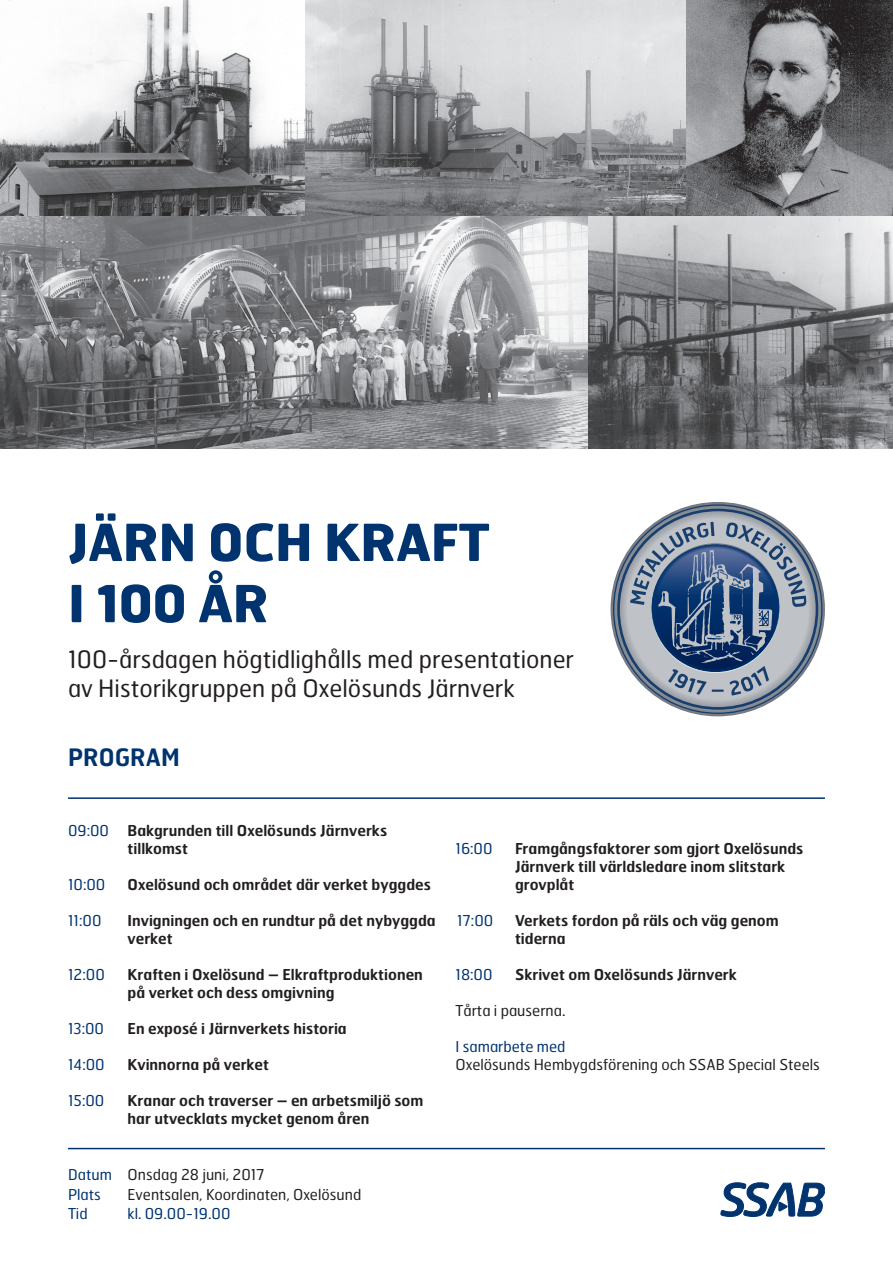
<style>
.page{position:relative;width:893px;height:1263px;background:#fff}
.page>*{position:absolute;margin:0;border:0;box-sizing:border-box;transform-origin:0 0}
.t1{font:700 51px/61.2px "Hermes FB";letter-spacing:-.01em;color:#01336f}
.t2{font:24px/28.8px "Hermes FB";color:#231f20}
.t3{font:600 24px "Hermes FB";color:#01336f;scale:.95 1}
.t4{font:600 15px/18px "Hermes FB";color:#231f20}
.t5{font:15px/19.5px "Hermes FB";color:#231f20}
.t6{font:15px "Hermes FB";color:#01336f}
.s1{font-weight:400;color:#01336f}
.s2{color:#01336f}
</style>
<div class="page">
<img style="left:0;top:0;width:893px;height:217px">
<img style="left:0;top:216px;width:609px;height:232px">
<img style="left:589px;top:217px;width:304px;height:232px">
<hr style="left:68px;top:797px;width:757px;height:2px;background:#01336f">
<hr style="left:68px;top:1148px;width:757px;height:1px;background:#01336f">
<svg style="left:721px;top:1182px;width:104px;height:34px"></svg>
<svg style="left:612px;top:504px;width:211px;height:210px"></svg>
<h1 class="t1" style="left:68px;top:510px;width:423px">JÄRN OCH KRAFT<br>I 100 ÅR</h1>
<h2 class="t2" style="left:68px;top:644px;width:507px">100-årsdagen högtidlighålls med presentationer av Historikgruppen på Oxelösunds Järnverk</h2>
<h2 class="t3" style="left:68px;top:741px;width:119px">PROGRAM</h2>
<p class="t4" style="left:128px;top:821px;width:261px;text-indent:-60px"><span class="s1">09:00</span> Bakgrunden till Oxelösunds Järnverks tillkomst</p>
<p class="t6" style="left:68px;top:875px;width:39px">10:00</p>
<p class="t4" style="left:128px;top:875px;width:305px">Oxelösund och området där verket byggdes</p>
<p class="t6" style="left:68px;top:911px;width:35px">11:00</p>
<p class="t4" style="left:128px;top:911px;width:310px">Invigningen och en rundtur på det nybyggda verket</p>
<p class="t6" style="left:68px;top:965px;width:38px">12:00</p>
<p class="t4" style="left:128px;top:965px;width:297px">Kraften i Oxelösund – Elkraftproduktionen på verket och dess omgivning</p>
<p class="t6" style="left:68px;top:1019px;width:38px">13:00</p>
<p class="t4" style="left:128px;top:1019px;width:221px">En exposé i Järnverkets historia</p>
<p class="t6" style="left:68px;top:1055px;width:38px">14:00</p>
<p class="t4" style="left:128px;top:1055px;width:143px">Kvinnorna på verket</p>
<p class="t6" style="left:68px;top:1091px;width:38px">15:00</p>
<p class="t4" style="left:128px;top:1091px;width:297px">Kranar och traverser – en arbetsmiljö som har utvecklats mycket genom åren</p>
<p class="t5" style="left:68px;top:1165px;width:198px"><span class="s2">Datum</span> Onsdag 28 juni, 2017<br><span class="s2">Plats</span></p>
<p class="t5" style="left:128px;top:1184px;width:235px">Eventsalen, Koordinaten, Oxelösund</p>
<p class="t6" style="left:68px;top:1204px;width:21px">Tid</p>
<p class="t6" style="left:128px;top:1204px;width:104px">kl. 09.00-19.00</p>
<p class="t6" style="left:455px;top:839px;width:39px">16:00</p>
<p class="t4" style="left:515px;top:839px;width:290px">Framgångsfaktorer som gjort Oxelösunds<br>Järnverk till världsledare inom slitstark grovplåt</p>
<p class="t6" style="left:457px;top:911px;width:38px">17:00</p>
<p class="t4" style="left:515px;top:911px;width:265px">Verkets fordon på räls och väg genom tiderna</p>
<p class="t6" style="left:455px;top:965px;width:39px">18:00</p>
<p class="t4" style="left:515px;top:965px;width:223px">Skrivet om Oxelösunds Järnverk</p>
<p class="t5" style="left:455px;top:1000px;width:111px">Tårta i pauserna.</p>
<p class="t6" style="left:455px;top:1037px;width:111px">I samarbete med</p>
<p class="t5" style="left:455px;top:1054px;width:366px">Oxelösunds Hembygdsförening och SSAB Special Steels</p>
</div>
